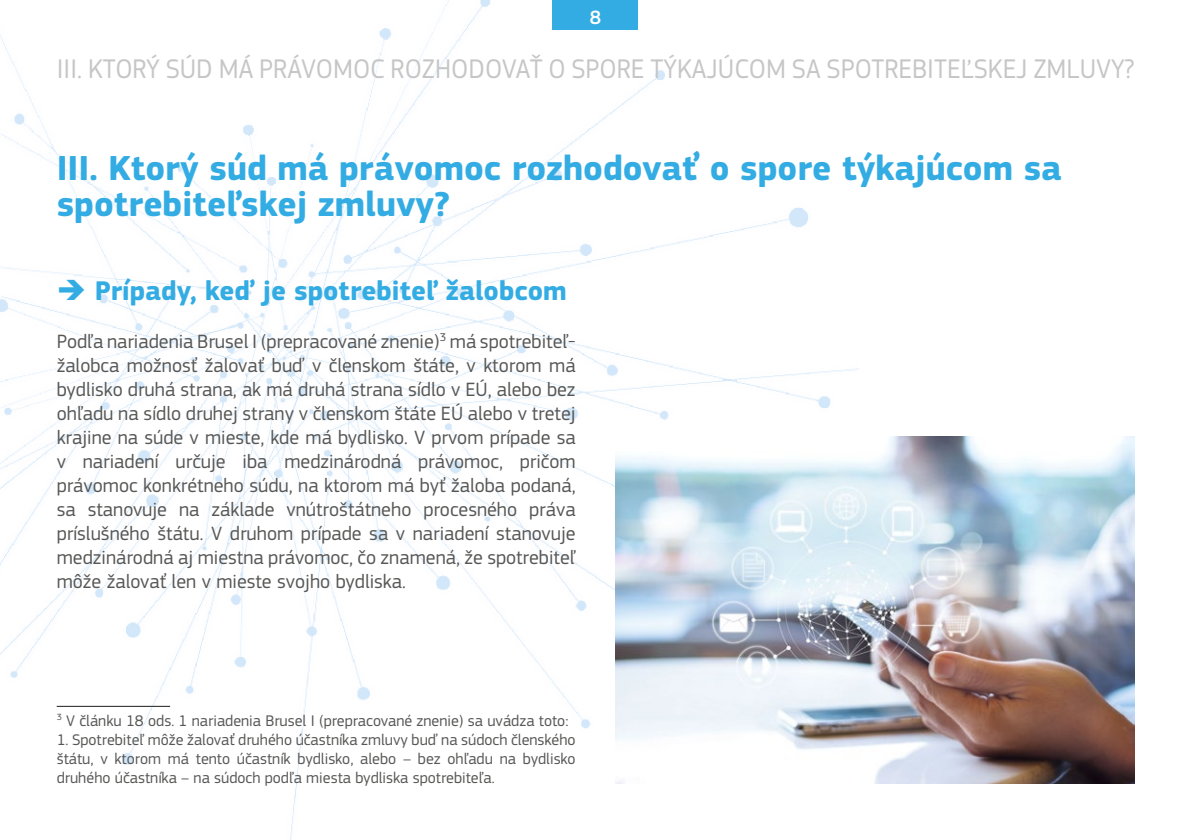
<style>
.page{position:relative;width:1191px;height:840px;background:#fff}
.page>*{position:absolute;margin:0;border:0;box-sizing:border-box;transform-origin:0 0}
.title_1{font:700 36px/36px "PF Square Sans Pro";color:#33ace3}
.t1{font:28px "PF Square Sans Pro";color:#c6c6c6;scale:.96 1}
.t2{font:700 28px "PF Square Sans Pro";color:#33ace3}
.body{font:20px/24px "PF Square Sans Pro";color:#575756;text-align:justify}
.t3{font:500 20px "PF Square Sans Pro";color:#fff}
.footnotes{font:16px/19.2px "PF Square Sans Pro";color:#575756;text-align:justify}
</style>
<div class="page">
<img style="left:0;top:0;width:858px;height:839px">
<div style="left:553px;top:0;width:85px;height:29px;background:#33ace3"></div>
<hr style="left:57px;top:705px;width:113px;height:1px;background:#1d1d1b">
<img style="left:615px;top:436px;width:519px;height:346px">
<svg style="left:59px;top:279px;width:25px;height:20px"></svg>
<p class="t3" style="left:590px;top:5px;width:13px">8</p>
<h2 class="t1" style="left:57px;top:52px;width:1124px">III. KTORÝ SÚD MÁ PRÁVOMOC ROZHODOVAŤ O SPORE TÝKAJÚCOM SA SPOTREBITEĽSKEJ ZMLUVY?</h2>
<p class="title_1" style="left:57px;top:151px;width:1006px">III. Ktorý súd má právomoc rozhodovať o spore týkajúcom sa spotrebiteľskej zmluvy?</p>
<p class="t2" style="left:95px;top:273px;width:473px">Prípady, keď je spotrebiteľ žalobcom</p>
<p class="body" style="left:57px;top:329px;width:520px">Podľa nariadenia Brusel I (prepracované znenie)<sup>3</sup> má spotrebiteľ&shy;žalobca možnosť žalovať buď v členskom štáte, v ktorom má bydlisko druhá strana, ak má druhá strana sídlo v EÚ, alebo bez ohľadu na sídlo druhej strany v členskom štáte EÚ alebo v tretej krajine na súde v mieste, kde má bydlisko. V prvom prípade sa v nariadení určuje iba medzinárodná právomoc, pričom právomoc konkrétneho súdu, na ktorom má byť žaloba podaná, sa stanovuje na základe vnútroštátneho procesného práva príslušného štátu. V druhom prípade sa v nariadení stanovuje medzinárodná aj miestna právomoc, čo znamená, že spotrebiteľ môže žalovať len v mieste svojho bydliska.</p>
<p class="footnotes" style="left:57px;top:710px;width:513px"><sup>3</sup> V článku 18 ods. 1 nariadenia Brusel I (prepracované znenie) sa uvádza toto:</p>
<p class="footnotes" style="left:57px;top:729px;width:520px">1. Spotrebiteľ môže žalovať druhého účastníka zmluvy buď na súdoch členského štátu, v ktorom má tento účastník bydlisko, alebo – bez ohľadu na bydlisko druhého účastníka – na súdoch podľa miesta bydliska spotrebiteľa.</p>
</div>
